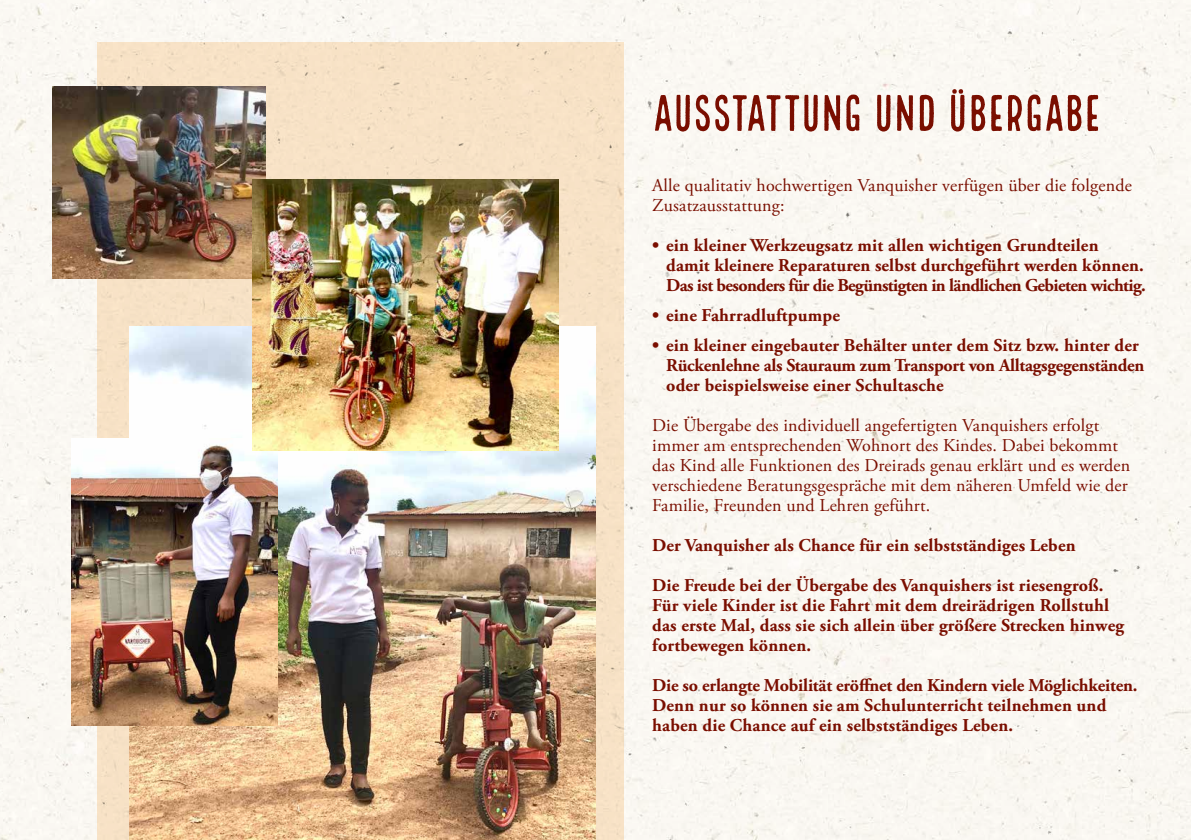
<style>
.page{position:relative;width:1191px;height:840px;background:#fff}
.page>*{position:absolute;margin:0;border:0;box-sizing:border-box;transform-origin:0 0}
.t1{font:50px "Local Brewery Four";letter-spacing:-.035em;color:#7a0e00}
.t2{font:700 18px/20px "Adobe Garamond Pro";letter-spacing:.01em;color:#7a0e00}
.t3{font:18px/20px "Adobe Garamond Pro";letter-spacing:.01em;color:#7a0e00}
</style>
<div class="page">
<div style="left:0;top:0;width:1191px;height:839px;background:#faf8f2"></div>
<div style="left:98px;top:43px;width:526px;height:796px;background:#f7e2c6"></div>
<img style="left:52px;top:86px;width:214px;height:192px">
<img style="left:129px;top:326px;width:466px;height:513px">
<img style="left:72px;top:438px;width:206px;height:286px">
<img style="left:252px;top:179px;width:306px;height:271px">
<h1 class="t1" style="left:652px;top:86px;width:451px">AUSSTATTUNG UND ÜBERGABE</h1>
<p class="t3" style="left:652px;top:176px;width:481px">Alle qualitativ hochwertigen Vanquisher verfügen über die folgende<br>Zusatzausstattung:</p>
<p class="t2" style="left:666px;top:235px;width:481px;text-indent:-14px">• ein kleiner Werkzeugsatz mit allen wichtigen Grundteilen damit kleinere Reparaturen selbst durchgeführt werden können.<br>Das ist besonders für die Begünstigten in ländlichen Gebieten wichtig.</p>
<p class="t2" style="left:652px;top:305px;width:189px">• eine Fahrradluftpumpe</p>
<p class="t2" style="left:666px;top:335px;width:480px;text-indent:-14px">• ein kleiner eingebauter Behälter unter dem Sitz bzw. hinter der<br>Rückenlehne als Stauraum zum Transport von Alltagsgegenständen oder beispielsweise einer Schultasche</p>
<p class="t3" style="left:652px;top:416px;width:479px">Die Übergabe des individuell angefertigten Vanquishers erfolgt immer am entsprechenden Wohnort des Kindes. Dabei bekommt das Kind alle Funktionen des Dreirads genau erklärt und es werden verschiedene Beratungsgespräche mit dem näheren Umfeld wie der Familie, Freunden und Lehren geführt.</p>
<p class="t2" style="left:652px;top:535px;width:425px">Der Vanquisher als Chance für ein selbstständiges Leben</p>
<p class="t2" style="left:652px;top:575px;width:473px">Die Freude bei der Übergabe des Vanquishers ist riesengroß.<br>Für viele Kinder ist die Fahrt mit dem dreirädrigen Rollstuhl das erste Mal, dass sie sich allein über größere Strecken hinweg fortbewegen können.</p>
<p class="t2" style="left:652px;top:675px;width:487px">Die so erlangte Mobilität eröffnet den Kindern viele Möglichkeiten.<br>Denn nur so können sie am Schulunterricht teilnehmen und haben die Chance auf ein selbstständiges Leben.</p>
</div>
